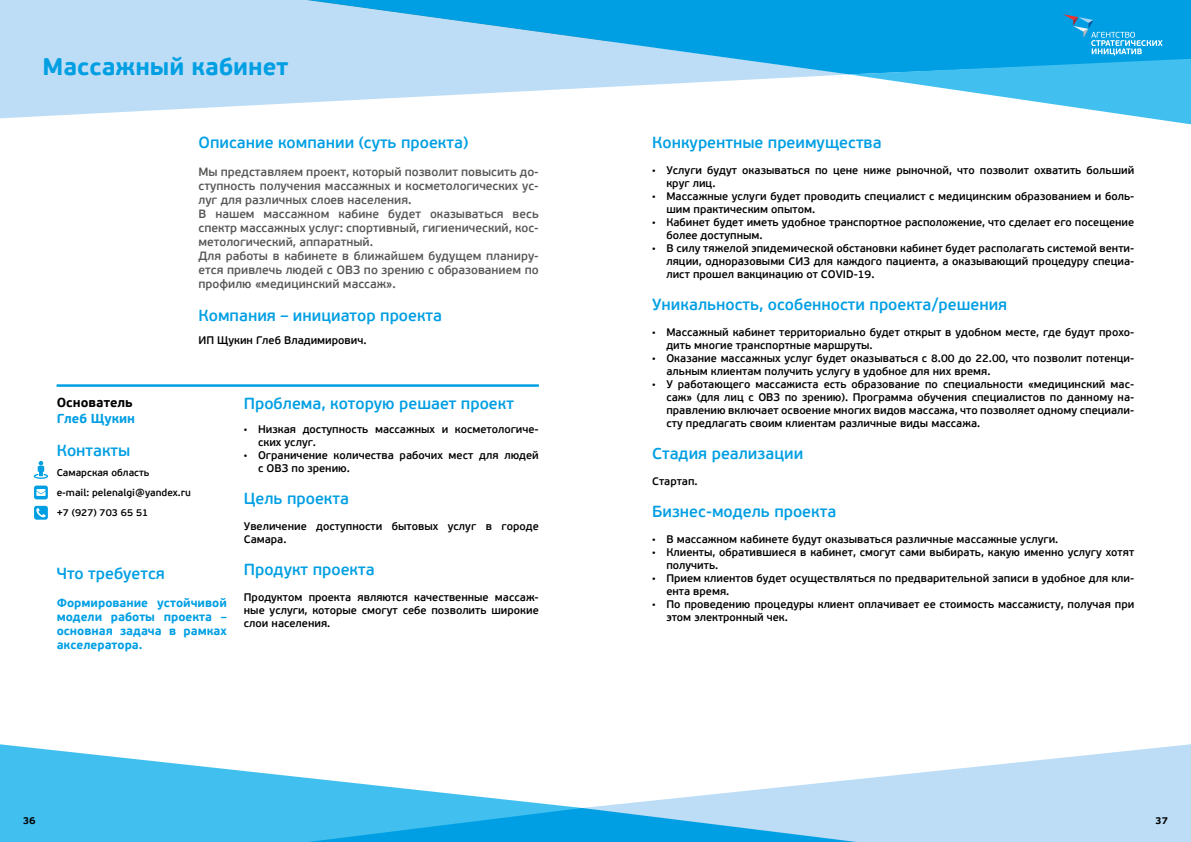
<style>
.page{position:relative;width:1191px;height:842px;background:#fff}
.page>*{position:absolute;margin:0;border:0;box-sizing:border-box;transform-origin:0 0}
.t1{font:700 24px "PF Beau Sans Pro";color:#009fe3}
.t2{font:600 16px "PF Beau Sans Pro";color:#009fe3}
.t3{font:700 13px "PF Beau Sans Pro";color:#000}
.t4{font:700 13px "PF Beau Sans Pro";color:#009fe3}
.t5{font:600 12px/14px "PF Beau Sans Pro";color:#575756}
.t6{font:700 12px/14px "PF Beau Sans Pro";color:#009fe3;text-align:justify}
.t7{font:600 11px/13px "PF Beau Sans Pro";color:#000}
.t8{font:600 10px/20px "PF Beau Sans Pro";color:#000}
.t9{font:700 10px "PF Beau Sans Pro";color:#000}
.s1{font-family:"Times New Roman";font-weight:400;font-size:10px}
</style>
<div class="page">
<svg style="left:0;top:744px;width:582px;height:98px;fill:#41c0f0"></svg>
<svg style="left:0;top:0;width:849px;height:119px;fill:#bcddf5"></svg>
<svg style="left:203px;top:0;width:988px;height:74px;background:#63bfec"></svg>
<svg style="left:583px;top:744px;width:608px;height:98px;fill:#bcddf5"></svg>
<svg style="left:194px;top:808px;width:776px;height:34px;background:#51bded"></svg>
<svg style="left:849px;top:14px;width:342px;height:111px"></svg>
<svg style="left:34px;top:506px;width:14px;height:14px"></svg>
<svg style="left:34px;top:486px;width:14px;height:13px"></svg>
<svg style="left:34px;top:461px;width:14px;height:18px"></svg>
<hr style="left:57px;top:385px;width:482px;height:2px;background:#009fe3">
<h1 class="t1" style="left:43px;top:51px;width:247px">Массажный кабинет</h1>
<h2 class="t2" style="left:198px;top:133px;width:271px">Описание компании (суть проекта)</h2>
<p class="t5" style="left:198px;top:165px;width:342px">Мы представляем проект, который позволит повысить до&shy;ступность получения массажных и косметологических ус&shy;луг для различных слоев населения.<br>В нашем массажном кабине будет оказываться весь спектр массажных услуг: спортивный, гигиенический, кос&shy;метологический, аппаратный.<br>Для работы в кабинете в ближайшем будущем планиру&shy;ется привлечь людей с ОВЗ по зрению с образованием по профилю «медицинский массаж».</p>
<h2 class="t2" style="left:198px;top:306px;width:245px">Компания – инициатор проекта</h2>
<p class="t7" style="left:198px;top:334px;width:170px">ИП Щукин Глеб Владимирович.</p>
<p class="t3" style="left:57px;top:394px;width:78px">Основатель</p>
<p class="t4" style="left:57px;top:410px;width:80px">Глеб Щукин</p>
<h2 class="t2" style="left:57px;top:441px;width:75px">Контакты</h2>
<p class="t8" style="left:57px;top:462px;width:136px">Самарская область<br>e-mail: pelenalgi@yandex.ru +7 (927) 703 65 51</p>
<h2 class="t2" style="left:57px;top:564px;width:110px">Что требуется</h2>
<p class="t6" style="left:57px;top:596px;width:172px">Формирование устойчивой модели работы проекта – основная задача в рамках акселератора.</p>
<h2 class="t2" style="left:244px;top:394px;width:271px">Проблема, которую решает проект</h2>
<p class="t7" style="left:258px;top:423px;width:282px;text-indent:-14px"><span class="s1">•</span> Низкая доступность массажных и косметологиче&shy;ских услуг.</p>
<p class="t7" style="left:258px;top:449px;width:282px;text-indent:-14px"><span class="s1">•</span> Ограничение количества рабочих мест для людей с ОВЗ по зрению.</p>
<h2 class="t2" style="left:244px;top:489px;width:107px">Цель проекта</h2>
<p class="t7" style="left:244px;top:520px;width:296px">Увеличение доступности бытовых услуг в городе<br>Самара.</p>
<h2 class="t2" style="left:244px;top:560px;width:132px">Продукт проекта</h2>
<p class="t7" style="left:244px;top:591px;width:296px;text-align:justify">Продуктом проекта являются качественные массаж&shy;ные услуги, которые смогут себе позволить широкие слои населения.</p>
<h2 class="t2" style="left:652px;top:133px;width:231px">Конкурентные преимущества</h2>
<p class="t7" style="left:666px;top:164px;width:469px;text-indent:-14px"><span class="s1">•</span> Услуги будут оказываться по цене ниже рыночной, что позволит охватить больший круг лиц.</p>
<p class="t7" style="left:666px;top:190px;width:469px;text-indent:-14px"><span class="s1">•</span> Массажные услуги будет проводить специалист с медицинским образованием и боль&shy;шим практическим опытом.</p>
<p class="t7" style="left:666px;top:216px;width:469px;text-indent:-14px"><span class="s1">•</span> Кабинет будет иметь удобное транспортное расположение, что сделает его посещение более доступным.</p>
<p class="t7" style="left:666px;top:242px;width:469px;text-align:justify;text-indent:-14px"><span class="s1">•</span> В силу тяжелой эпидемической обстановки кабинет будет располагать системой венти&shy;ляции, одноразовыми СИЗ для каждого пациента, а оказывающий процедуру специа&shy;лист прошел вакцинацию от COVID-19.</p>
<h2 class="t2" style="left:652px;top:295px;width:356px">Уникальность, особенности проекта/решения</h2>
<p class="t7" style="left:666px;top:326px;width:469px;text-indent:-14px"><span class="s1">•</span> Массажный кабинет территориально будет открыт в удобном месте, где будут прохо&shy;дить многие транспортные маршруты.</p>
<p class="t7" style="left:666px;top:352px;width:469px;text-indent:-14px"><span class="s1">•</span> Оказание массажных услуг будет оказываться с 8.00 до 22.00, что позволит потенци&shy;альным клиентам получить услугу в удобное для них время.</p>
<p class="t7" style="left:666px;top:378px;width:469px;text-align:justify;text-indent:-14px"><span class="s1">•</span> У работающего массажиста есть образование по специальности «медицинский мас&shy;саж» (для лиц с ОВЗ по зрению). Программа обучения специалистов по данному на&shy;правлению включает освоение многих видов массажа, что позволяет одному специали&shy;сту предлагать своим клиентам различные виды массажа.</p>
<h2 class="t2" style="left:652px;top:444px;width:153px">Стадия реализации</h2>
<p class="t7" style="left:652px;top:475px;width:47px">Стартап.</p>
<h2 class="t2" style="left:652px;top:502px;width:185px">Бизнес-модель проекта</h2>
<p class="t7" style="left:652px;top:533px;width:408px"><span class="s1">•</span> В массажном кабинете будут оказываться различные массажные услуги.</p>
<p class="t7" style="left:666px;top:546px;width:469px;text-indent:-14px"><span class="s1">•</span> Клиенты, обратившиеся в кабинет, смогут сами выбирать, какую именно услугу хотят получить.</p>
<p class="t7" style="left:666px;top:572px;width:469px;text-indent:-14px"><span class="s1">•</span> Прием клиентов будет осуществляться по предварительной записи в удобное для кли&shy;ента время.</p>
<p class="t7" style="left:666px;top:598px;width:469px;text-indent:-14px"><span class="s1">•</span> По проведению процедуры клиент оплачивает ее стоимость массажисту, получая при этом электронный чек.</p>
<p class="t9" style="left:23px;top:814px;width:15px">36</p>
<p class="t9" style="left:1155px;top:814px;width:15px">37</p>
</div>
